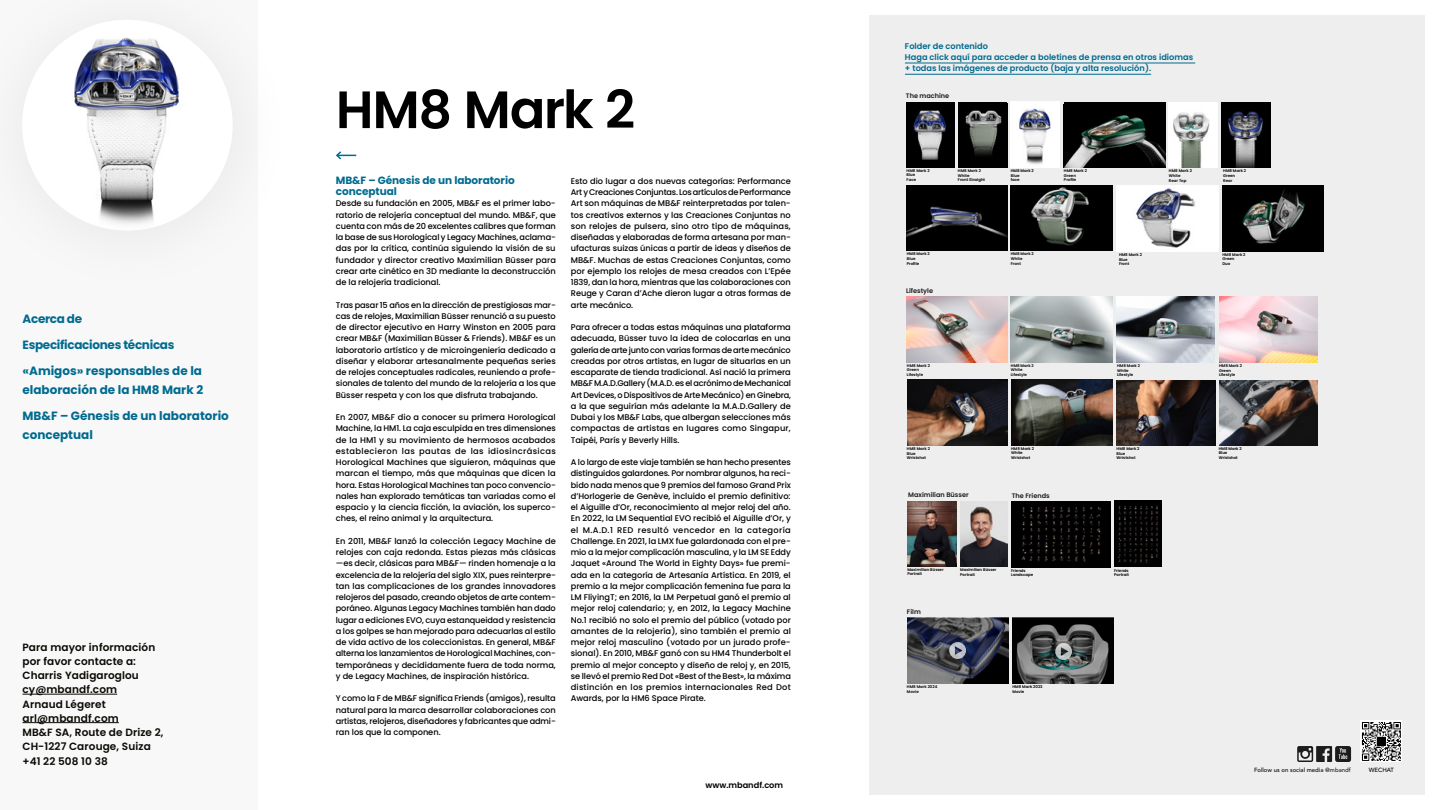
<style>
.page{position:relative;width:1440px;height:810px;background:#fff}
.page>*{position:absolute;margin:0;border:0;box-sizing:border-box;transform-origin:0 0}
.t1{font:600 52.5px "Poppins";letter-spacing:-.025em;color:#000}
.t2{font:700 12px/26.2px "Poppins";color:#006b8f}
.t3{font:700 12px/26.2px "Poppins";letter-spacing:-.025em;color:#006b8f}
.t4{font:600 10.5px/14.2px "Poppins";letter-spacing:.01em;color:#0b0904}
.t5{font:700 10.5px/11.2px "Poppins";letter-spacing:-.005em;color:#006b8f}
.t6{font:500 8.25px/11.2px "Poppins";letter-spacing:-.005em;color:#000;text-align:justify}
.t7{font:600 8.25px/11.2px "Poppins";color:#006b8f}
.t8{font:600 8.25px "Poppins";color:#000}
.t9{font:600 6.52px "Poppins";color:#1c1c1c}
.t10{font:500 6px "Avenir LT Std";color:#000}
.t11{font:600 3.9px/4.6px "Poppins";color:#000}
.s1{color:#1c1c1c}
</style>
<div class="page">
<div style="left:0;top:0;width:257px;height:810px;background:#f8f8f8"></div>
<div style="left:0;top:0;width:301px;height:301px;background:#f7f7f7"></div>
<div style="left:22px;top:20px;width:211px;height:210px;background:#fff;border-radius:50%"></div>
<img style="left:74px;top:38px;width:105px;height:187px">
<hr style="left:22px;top:694px;width:95px;height:1px;background:#0b0904">
<hr style="left:22px;top:722px;width:97px;height:1px;background:#0b0904">
<svg style="left:336px;top:151px;width:20px;height:9px"></svg>
<svg style="left:869px;top:15px;width:556px;height:780px;background:#d4d4d5"></svg>
<img style="left:869px;top:157px;width:556px;height:496px">
<hr style="left:905px;top:63px;width:290px;height:1px;background:#006b8f">
<hr style="left:905px;top:74px;width:246px;height:1px;background:#006b8f">
<h2 class="t3" style="left:22px;top:305px;width:181px">Acerca de<br>Especificaciones técnicas «Amigos» responsables de la</h2>
<h2 class="t2" style="left:22px;top:376px;width:208px">elaboración de la HM8 Mark 2<br>MB&amp;F – Génesis de un laboratorio</h2>
<h2 class="t2" style="left:22px;top:421px;width:72px">conceptual</h2>
<p class="t4" style="left:22px;top:640px;width:143px">Para mayor información por favor contacte a:<br>Charris Yadigaroglou cy@mbandf.com<br>Arnaud Légeret arl@mbandf.com<br>MB&amp;F SA, Route de Drize 2,<br>CH-1227 Carouge, Suiza +41 22 508 10 38</p>
<h1 class="t1" style="left:336px;top:79px;width:301px">HM8 Mark 2</h1>
<p class="t5" style="left:336px;top:175px;width:180px">MB&amp;F – Génesis de un laboratorio conceptual</p>
<p class="t6" style="left:336px;top:198px;width:222px">Desde su fundación en 2005, MB&amp;F es el primer labo&shy;ratorio de relojería conceptual del mundo. MB&amp;F, que cuenta con más de 20 excelentes calibres que forman la base de sus Horological y Legacy Machines, aclama&shy;das por la crítica, continúa siguiendo la visión de su fundador y director creativo Maximilian Büsser para crear arte cinético en 3D mediante la deconstrucción de la relojería tradicional.</p>
<p class="t6" style="left:336px;top:299px;width:222px">Tras pasar 15 años en la dirección de prestigiosas mar&shy;cas de relojes, Maximilian Büsser renunció a su puesto de director ejecutivo en Harry Winston en 2005 para crear MB&amp;F (Maximilian Büsser &amp; Friends). MB&amp;F es un laboratorio artístico y de microingeniería dedicado a diseñar y elaborar artesanalmente pequeñas series de relojes conceptuales radicales, reuniendo a profe&shy;sionales de talento del mundo de la relojería a los que Büsser respeta y con los que disfruta trabajando.</p>
<p class="t6" style="left:336px;top:412px;width:222px">En 2007, MB&amp;F dio a conocer su primera Horological Machine, la HM1. La caja esculpida en tres dimensiones de la HM1 y su movimiento de hermosos acabados establecieron las pautas de las idiosincrásicas Horological Machines que siguieron, máquinas que marcan el tiempo, más que máquinas que dicen la hora. Estas Horological Machines tan poco convencio&shy;nales han explorado temáticas tan variadas como el espacio y la ciencia ficción, la aviación, los superco&shy;ches, el reino animal y la arquitectura.</p>
<p class="t6" style="left:336px;top:535px;width:222px">En 2011, MB&amp;F lanzó la colección Legacy Machine de relojes con caja redonda. Estas piezas más clásicas —es decir, clásicas para MB&amp;F— rinden homenaje a la excelencia de la relojería del siglo XIX, pues reinterpre&shy;tan las complicaciones de los grandes innovadores relojeros del pasado, creando objetos de arte contem&shy;poráneo. Algunas Legacy Machines también han dado lugar a ediciones EVO, cuya estanqueidad y resistencia a los golpes se han mejorado para adecuarlas al estilo de vida activo de los coleccionistas. En general, MB&amp;F alterna los lanzamientos de Horological Machines, con&shy;temporáneas y decididamente fuera de toda norma, y de Legacy Machines, de inspiración histórica.</p>
<p class="t6" style="left:336px;top:693px;width:222px">Y como la F de MB&amp;F significa Friends (amigos), resulta natural para la marca desarrollar colaboraciones con artistas, relojeros, diseñadores y fabricantes que admi&shy;ran los que la componen.</p>
<p class="t6" style="left:571px;top:175px;width:222px">Esto dio lugar a dos nuevas categorías: Performance Art y Creaciones Conjuntas. Los artículos de Performance Art son máquinas de MB&amp;F reinterpretadas por talen&shy;tos creativos externos y las Creaciones Conjuntas no son relojes de pulsera, sino otro tipo de máquinas, diseñadas y elaboradas de forma artesana por man&shy;ufacturas suizas únicas a partir de ideas y diseños de MB&amp;F. Muchas de estas Creaciones Conjuntas, como por ejemplo los relojes de mesa creados con L’Epée 1839, dan la hora, mientras que las colaboraciones con Reuge y Caran d’Ache dieron lugar a otras formas de arte mecánico.</p>
<p class="t6" style="left:571px;top:322px;width:222px">Para ofrecer a todas estas máquinas una plataforma adecuada, Büsser tuvo la idea de colocarlas en una galería de arte junto con varias formas de arte mecánico creadas por otros artistas, en lugar de situarlas en un escaparate de tienda tradicional. Así nació la primera MB&amp;F M.A.D.Gallery (M.A.D. es el acrónimo de Mechanical Art Devices, o Dispositivos de Arte Mecánico) en Ginebra, a la que seguirían más adelante la M.A.D.Gallery de Dubai y los MB&amp;F Labs, que albergan selecciones más compactas de artistas en lugares como Singapur, Taipéi, París y Beverly Hills.</p>
<p class="t6" style="left:571px;top:457px;width:222px">A lo largo de este viaje también se han hecho presentes distinguidos galardones. Por nombrar algunos, ha reci&shy;bido nada menos que 9 premios del famoso Grand Prix d’Horlogerie de Genève, incluido el premio definitivo: el Aiguille d’Or, reconocimiento al mejor reloj del año.<br>En 2022, la LM Sequential EVO recibió el Aiguille d’Or, y el M.A.D.1 RED resultó vencedor en la categoría Challenge. En 2021, la LMX fue galardonada con el pre&shy;mio a la mejor complicación masculina, y la LM SE Eddy Jaquet «Around The World in Eighty Days» fue premi&shy;ada en la categoría de Artesanía Artística. En 2019, el premio a la mejor complicación femenina fue para la LM FliyingT; en 2016, la LM Perpetual ganó el premio al mejor reloj calendario; y, en 2012, la Legacy Machine No.1 recibió no solo el premio del público (votado por amantes de la relojería), sino también el premio al mejor reloj masculino (votado por un jurado profe&shy;sional). En 2010, MB&amp;F ganó con su HM4 Thunderbolt el premio al mejor concepto y diseño de reloj y, en 2015, se llevó el premio Red Dot «Best of the Best», la máxima distinción en los premios internacionales Red Dot Awards, por la HM6 Space Pirate.</p>
<p class="t8" style="left:705px;top:780px;width:79px">www.mbandf.com</p>
<p class="t7" style="left:905px;top:40px;width:290px">Folder de contenido<br>Haga click aquí para acceder a boletines de prensa en otros idiomas + todas las imágenes de producto (baja y alta resolución).</p>
<p class="t9" style="left:906px;top:92px;width:45px">The machine</p>
<p class="t11" style="left:907px;top:168px;width:24px">HM8 Mark 2<br>Blue<br>Face</p>
<p class="t11" style="left:958px;top:168px;width:29px">HM8 Mark 2<br>White<br>Front Straight</p>
<p class="t11" style="left:1011px;top:168px;width:24px">HM8 Mark 2<br>Blue<br>face</p>
<p class="t11" style="left:1064px;top:169px;width:24px">HM8 Mark 2<br>Green<br>Profile</p>
<p class="t11" style="left:1169px;top:169px;width:24px">HM8 Mark 2<br>White<br>Rear Top</p>
<p class="t11" style="left:1223px;top:169px;width:24px">HM8 Mark 2<br>Green<br>Rear</p>
<p class="t11" style="left:907px;top:252px;width:24px">HM8 Mark 2<br>Blue<br>Profile</p>
<p class="t9" style="left:906px;top:287px;width:28px">Lifestyle</p>
<p class="t11" style="left:1011px;top:252px;width:24px">HM8 Mark 2<br>White<br>Front</p>
<p class="t11" style="left:1119px;top:252px;width:24px">HM8 Mark 2<br>Blue<br>Front</p>
<p class="t11" style="left:1223px;top:252px;width:24px">HM8 Mark 2<br>Green<br>Duo</p>
<p class="t11" style="left:907px;top:363px;width:24px">HM8 Mark 2<br>Green<br>Lifestyle</p>
<p class="t11" style="left:1011px;top:363px;width:24px">HM8 Mark 2<br>White<br>Lifestyle</p>
<p class="t11" style="left:1117px;top:363px;width:24px">HM8 Mark 2<br>White<br>Lifestyle</p>
<p class="t11" style="left:1219px;top:363px;width:24px">HM8 Mark 2<br>Green<br>Lifestyle</p>
<p class="t11" style="left:907px;top:447px;width:24px">HM8 Mark 2<br>Blue<br>Wristshot</p>
<p class="t11" style="left:1011px;top:446px;width:24px">HM8 Mark 2<br>White<br>Wristshot</p>
<p class="t11" style="left:1117px;top:447px;width:24px">HM8 Mark 2<br>Blue<br>Wristshot</p>
<p class="t11" style="left:1219px;top:446px;width:24px">HM8 Mark 2<br>Blue<br>Wristshot</p>
<p class="t9" style="left:908px;top:491px;width:62px">Maximilian Büsser</p>
<p class="t9" style="left:1012px;top:492px;width:39px">The Friends</p>
<p class="t11" style="left:907px;top:567px;width:38px">Maximilian Büsser<br>Portrait</p>
<p class="t11" style="left:960px;top:567px;width:38px">Maximilian Büsser<br>Portrait</p>
<p class="t11" style="left:1011px;top:568px;width:23px">Friends<br>Landscape</p>
<p class="t11" style="left:1114px;top:568px;width:16px">Friends<br>Portrait</p>
<p class="t9" style="left:907px;top:608px;width:15px">Film</p>
<p class="t11" style="left:907px;top:684px;width:32px">HM8 Mark 2024<br>Movie</p>
<p class="t11" style="left:1012px;top:684px;width:32px">HM8 Mark 2023<br>Movie</p>
<p class="t10" style="left:1254px;top:767px;width:98px">Follow us on social media <span class="s1">@mbandf</span></p>
<p class="t10" style="left:1369px;top:767px;width:27px">WECHAT</p>
</div>
